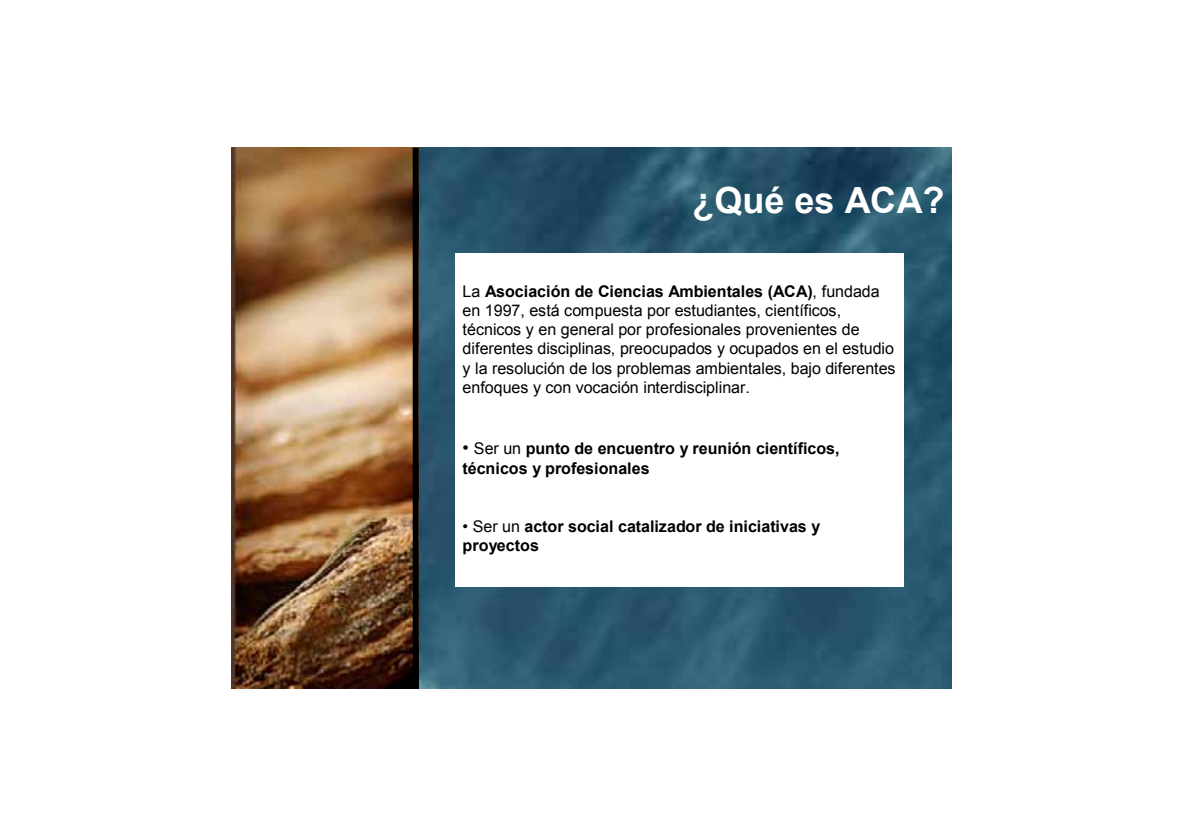
<style>
.page{position:relative;width:1191px;height:840px;background:#fff}
.page>*{position:absolute;margin:0;border:0;box-sizing:border-box;transform-origin:0 0}
.t1{font:700 36px "Arial";color:#fff}
.t2{font:16px/19.2px "Arial";letter-spacing:-.005em;color:#000}
.t3{font:700 16px/19.6px "Arial";letter-spacing:-.005em;color:#000}
.s1{font-weight:700}
.s2{font-weight:400;font-size:18px}
.s3{font-weight:400}
</style>
<div class="page">
<img style="left:419px;top:147px;width:532px;height:540px">
<img style="left:231px;top:147px;width:182px;height:540px">
<div style="left:413px;top:147px;width:6px;height:540px;background:#000"></div>
<div style="left:455px;top:253px;width:448px;height:333px;background:#fff"></div>
<h1 class="t1" style="left:692px;top:176px;width:253px">¿Qué es ACA?</h1>
<p class="t2" style="left:462px;top:281px;width:434px">La <span class="s1">Asociación de Ciencias Ambientales (ACA)</span>, fundada en 1997, está compuesta por estudiantes, científicos, técnicos y en general por profesionales provenientes de diferentes disciplinas, preocupados y ocupados en el estudio y la resolución de los problemas ambientales, bajo diferentes enfoques y con vocación interdisciplinar.</p>
<p class="t3" style="left:462px;top:439px;width:378px"><span class="s2">•</span> <span class="s3">Ser un</span> punto de encuentro y reunión científicos, técnicos y profesionales</p>
<p class="t3" style="left:462px;top:516px;width:359px"><span class="s3">• Ser un</span> actor social catalizador de iniciativas y proyectos</p>
</div>
